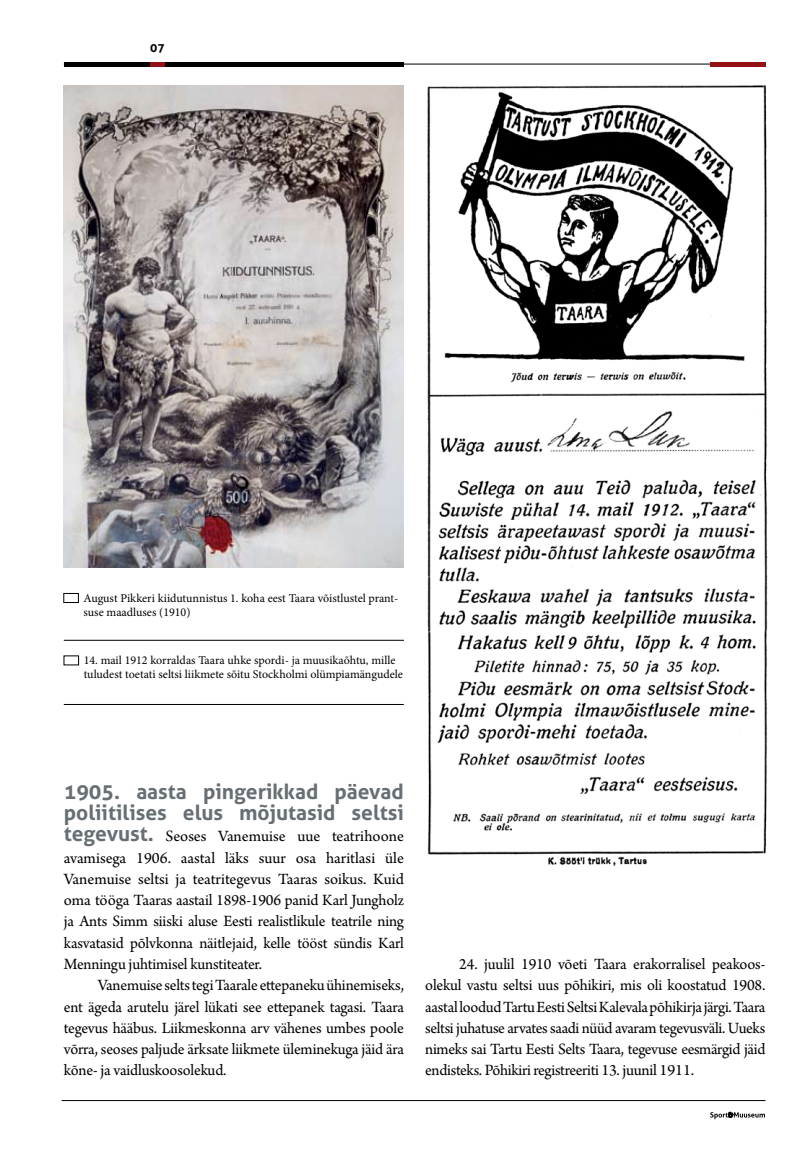
<style>
.page{position:relative;width:808px;height:1149px;background:#fff}
.page>*{position:absolute;margin:0;border:0;box-sizing:border-box;transform-origin:0 0}
.t1{font:700 21px/21.3px "Aller";color:#666f74}
.t2{font:16.5px/21.3px "Arno Pro";letter-spacing:-.015em;color:#000;text-align:justify}
.t3{font:12px/14.4px "Minion Pro";color:#000}
.t4{font:700 12px "Aller";color:#000}
.s1{font-family:"Aller";font-weight:700;font-size:21px;color:#666f74}
</style>
<div class="page">
<hr style="left:64px;top:62px;width:340px;height:4px;background:#000">
<hr style="left:64px;top:64px;width:701px;height:1px;background:#000">
<hr style="left:710px;top:62px;width:56px;height:4px;background:#941216">
<svg style="left:710px;top:1111px;width:55px;height:7px"></svg>
<hr style="left:62px;top:1099px;width:703px;height:1px;background:#000">
<hr style="left:150px;top:62px;width:15px;height:4px;background:#941216">
<img style="left:427px;top:85px;width:341px;height:781px">
<img style="left:64px;top:85px;width:340px;height:482px">
<hr style="left:64px;top:639px;width:340px;height:1px;background:#000">
<div style="left:64px;top:593px;width:15px;height:9px;border:1px solid #000"></div>
<hr style="left:64px;top:704px;width:340px;height:1px;background:#000">
<p class="t4" style="left:150px;top:40px;width:16px">07</p>
<p class="t3" style="left:84px;top:590px;width:316px">August Pikkeri kiidutunnistus 1. koha eest Taara võistlustel prant&shy;suse maadluses (1910)</p>
<p class="t3" style="left:84px;top:653px;width:321px">14. mail 1912 korraldas Taara uhke spordi- ja muusikaõhtu, mille tuludest toetati seltsi liikmete sõitu Stockholmi olümpiamängudele</p>
<p class="t1" style="left:64px;top:780px;width:342px">1905. aasta pingerikkad päevad poliitilises elus mõjutasid seltsi</p>
<p class="t2" style="left:64px;top:826px;width:342px"><span class="s1">tegevust.</span> Seoses Vanemuise uue teatrihoone avamisega 1906. aastal läks suur osa haritlasi üle Vanemuise seltsi ja teatritegevus Taaras soikus. Kuid oma tööga Taaras aastail 1898-1906 panid Karl Jungholz ja Ants Simm siiski aluse Eesti realistlikule teatrile ning kasvatasid põlvkonna näitlejaid, kelle tööst sündis Karl Menningu juhtimisel kunstiteater.</p>
<p class="t2" style="left:64px;top:975px;width:342px;text-indent:34px">Vanemuise selts tegi Taarale ettepaneku ühinemiseks, ent ägeda arutelu järel lükati see ettepanek tagasi. Taara tegevus hääbus. Liikmeskonna arv vähenes umbes poole võrra, seoses paljude ärksate liikmete üleminekuga jäid ära kõne- ja vaidluskoosolekud.</p>
<p class="t2" style="left:425px;top:953px;width:342px;text-indent:34px">24. juulil 1910 võeti Taara erakorralisel peakoos&shy;olekul vastu seltsi uus põhikiri, mis oli koostatud 1908. aastal loodud Tartu Eesti Seltsi Kalevala põhikirja järgi. Taara seltsi juhatuse arvates saadi nüüd avaram tegevusväli. Uueks nimeks sai Tartu Eesti Selts Taara, tegevuse eesmärgid jäid endisteks. Põhikiri registreeriti 13. juunil 1911.</p>
</div>
